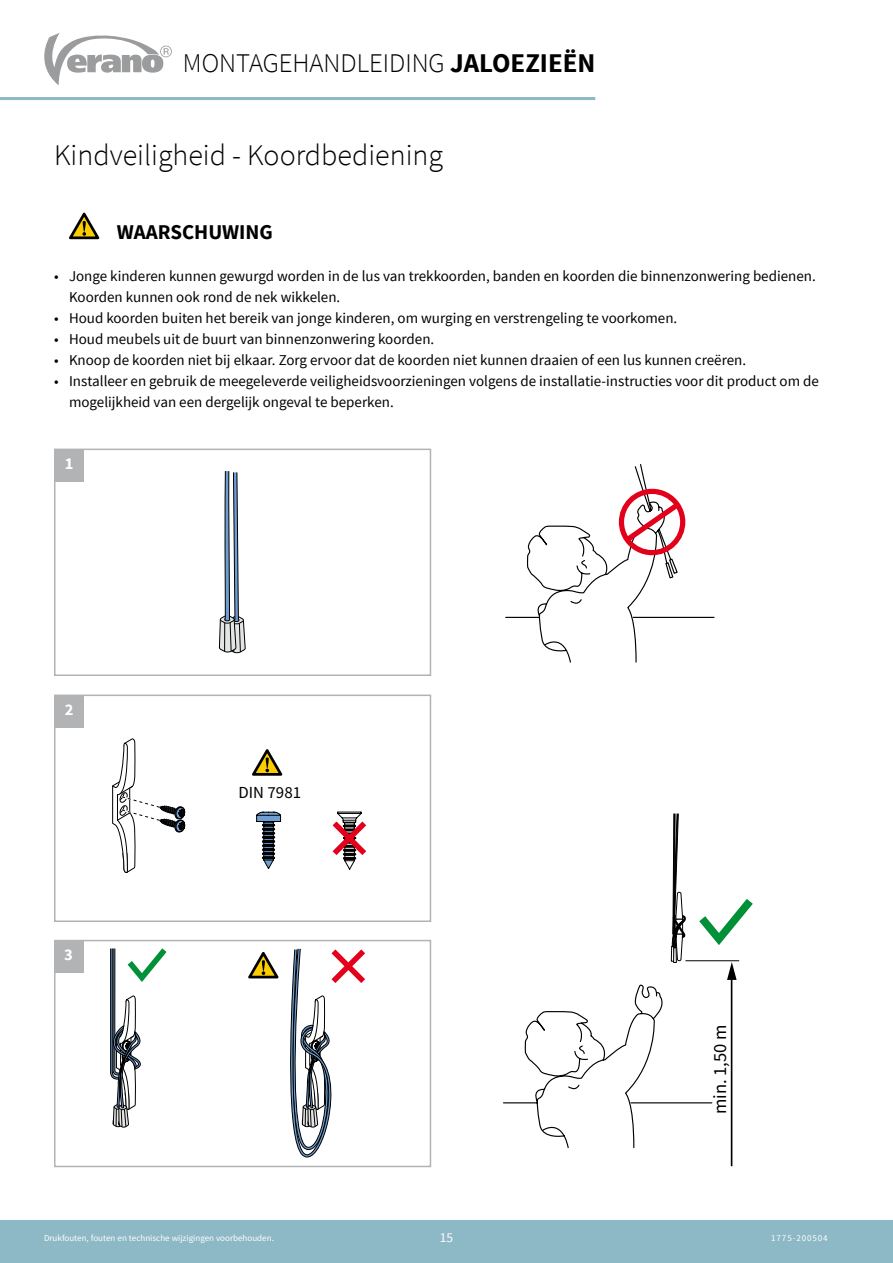
<style>
.page{position:relative;width:893px;height:1263px;background:#fff}
.page>*{position:absolute;margin:0;border:0;box-sizing:border-box;transform-origin:0 0}
.t1{font:300 30px "Source Sans Pro";color:#000}
.t2{font:300 27px "Source Sans Pro";color:#000}
.t3{font:700 21px "Source Sans Pro";color:#000}
.t4{font:18.6px "Source Sans Pro";color:#000}
.t5{font:16.8px "Source Sans Pro";color:#000}
.t6{font:700 16.5px "Source Sans Pro";color:#fff}
.t7{font:15px/21px "Source Sans Pro";color:#000}
.t8{font:13.5px "Source Sans Pro";color:#fff}
.t9{font:9px "Source Sans Pro";color:#fff}
.t10{font:9px "Source Sans Pro";letter-spacing:.1em;color:#fff}
.s1{font-weight:700}
</style>
<div class="page">
<svg style="left:44px;top:33px;width:128px;height:52px"></svg>
<hr style="left:0;top:97px;width:595px;height:3px;background:#8db8c5">
<div style="left:0;top:1220px;width:893px;height:43px;background:#8db8c5"></div>
<svg style="left:219px;top:471px;width:27px;height:183px"></svg>
<div style="left:54px;top:449px;width:377px;height:227px;border:2px solid #b1b3b4"></div>
<svg style="left:112px;top:738px;width:255px;height:136px"></svg>
<div style="left:54px;top:694px;width:377px;height:228px;border:2px solid #b1b3b4"></div>
<svg style="left:110px;top:948px;width:255px;height:209px"></svg>
<div style="left:54px;top:940px;width:377px;height:227px;border:2px solid #b1b3b4"></div>
<div style="left:55px;top:449px;width:29px;height:33px;background:#b1b3b4"></div>
<div style="left:55px;top:694px;width:29px;height:33px;background:#b1b3b4"></div>
<div style="left:54px;top:940px;width:29px;height:33px;background:#b1b3b4"></div>
<svg style="left:505px;top:464px;width:210px;height:199px"></svg>
<hr style="left:731px;top:977px;width:1px;height:189px;background:#000">
<svg style="left:503px;top:814px;width:250px;height:335px"></svg>
<svg style="left:69px;top:213px;width:30px;height:26px"></svg>
<h2 class="t2" style="left:183px;top:47px;width:414px">MONTAGEHANDLEIDING <span class="s1">JALOEZIEËN</span></h2>
<h1 class="t1" style="left:54px;top:137px;width:391px">Kindveiligheid - Koordbediening</h1>
<h3 class="t3" style="left:117px;top:219px;width:158px">WAARSCHUWING</h3>
<p class="t7" style="left:69px;top:266px;width:748px;text-indent:-15px">• Jonge kinderen kunnen gewurgd worden in de lus van trekkoorden, banden en koorden die binnenzonwering bedienen.<br>Koorden kunnen ook rond de nek wikkelen.</p>
<p class="t7" style="left:54px;top:308px;width:625px">• Houd koorden buiten het bereik van jonge kinderen, om wurging en verstrengeling te voorkomen.</p>
<p class="t7" style="left:54px;top:329px;width:382px">• Houd meubels uit de buurt van binnenzonwering koorden.</p>
<p class="t7" style="left:54px;top:350px;width:694px">• Knoop de koorden niet bij elkaar. Zorg ervoor dat de koorden niet kunnen draaien of een lus kunnen creëren.</p>
<p class="t7" style="left:69px;top:371px;width:751px;text-indent:-15px">• Installeer en gebruik de meegeleverde veiligheidsvoorzieningen volgens de installatie-instructies voor dit product om de mogelijkheid van een dergelijk ongeval te beperken.</p>
<p class="t6" style="left:65px;top:453px;width:10px">1</p>
<p class="t6" style="left:65px;top:698px;width:10px">2</p>
<p class="t6" style="left:64px;top:944px;width:10px">3</p>
<p class="t5" style="left:239px;top:782px;width:64px">DIN 7981</p>
<p class="t4" style="left:708px;top:1114px;width:91px;rotate:-90deg">min. 1,50 m</p>
<p class="t9" style="left:44px;top:1233px;width:231px">Drukfouten, fouten en technische wijzigingen voorbehouden.</p>
<p class="t8" style="left:440px;top:1229px;width:15px">15</p>
<p class="t10" style="left:771px;top:1233px;width:58px">1775-200504</p>
</div>
